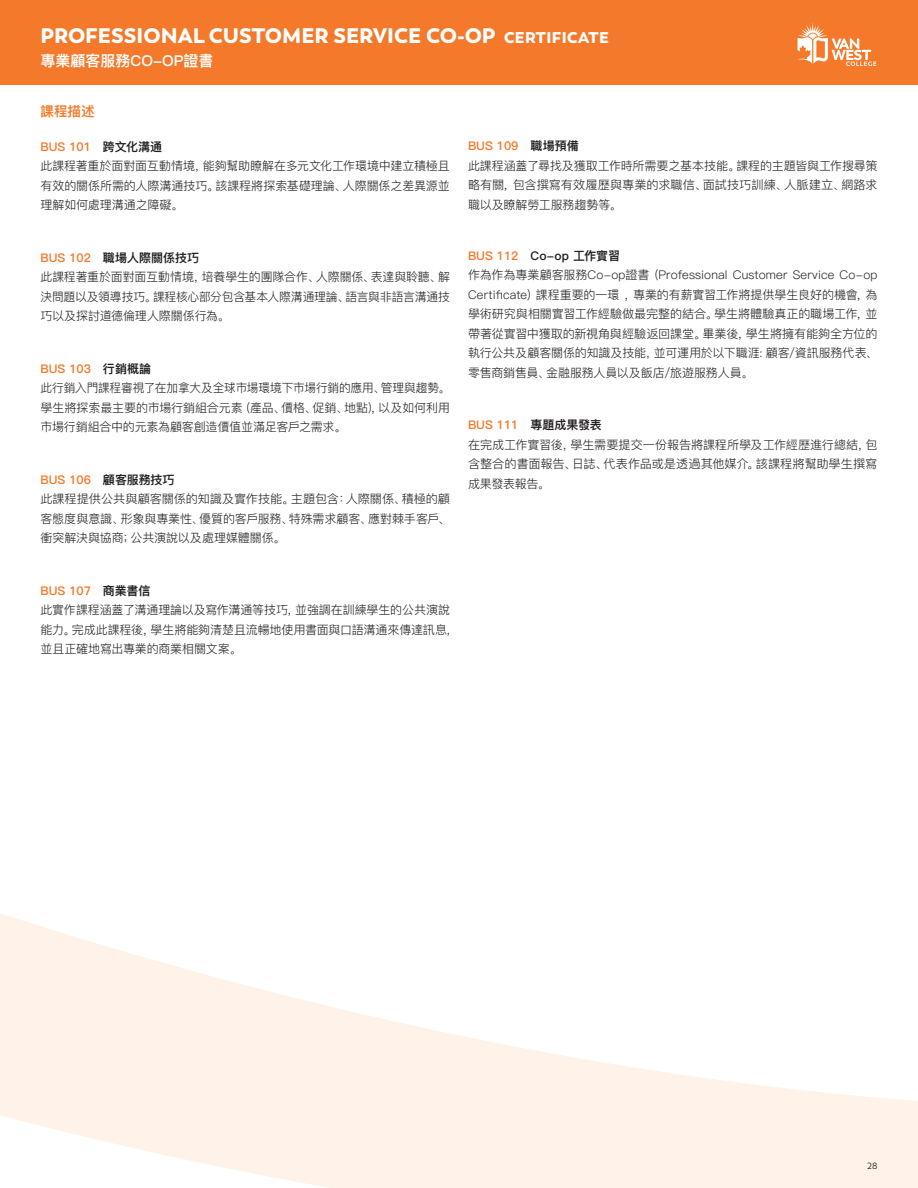
<style>
.page{position:relative;width:918px;height:1188px;background:#fff}
.page>*{position:absolute;margin:0;border:0;box-sizing:border-box;transform-origin:0 0}
.t1{font:900 21px "Boston";color:#fff}
.t2{font:15px "Ping Fang SC Heavy";color:#fff}
.t3{font:13.5px "Ping Fang SC Heavy";color:#f4792a}
.t4{font:12px/19.5px "Ping Fang SC Regular";letter-spacing:-.01em;color:#231f20;text-align:justify}
.t5{font:12px "Ping Fang SC Heavy";color:#f4792a}
.t6{font:12px "Ping Fang SC Heavy";color:#231f20}
.t7{font:9px "Boston";color:#231f20}
.s1{font-weight:700}
.s2{color:#231f20}
.s3{color:#f4792a}
</style>
<div class="page">
<div style="left:0;top:0;width:918px;height:85px;background:#f4792a"></div>
<svg style="left:798px;top:22px;width:78px;height:44px"></svg>
<svg style="left:0;top:913px;width:918px;height:275px;fill:#fef2e9"></svg>
<h1 class="t1" style="left:40px;top:22px;width:570px">PROFESSIONAL CUSTOMER SERVICE CO-OP <span class="s1">certificate</span></h1>
<p class="t2" style="left:40px;top:52px;width:175px">專業顧客服務CO-OP證書</p>
<p class="t3" style="left:40px;top:104px;width:55px">課程描述</p>
<p class="t5" style="left:40px;top:139px;width:123px">BUS 101 <span class="s2">跨文化溝通</span></p>
<p class="t4" style="left:40px;top:156px;width:411px">此課程著重於面對面互動情境，能夠幫助瞭解在多元文化工作環境中建立積極且有效的關係所需的人際溝通技巧。該課程將探索基礎理論、人際關係之差異源並理解如何處理溝通之障礙。</p>
<p class="t6" style="left:40px;top:250px;width:160px"><span class="s3">BUS 102</span> 職場人際關係技巧</p>
<p class="t4" style="left:40px;top:267px;width:411px">此課程著重於面對面互動情境，培養學生的團隊合作、人際關係、表達與聆聽、解決問題以及領導技巧。課程核心部分包含基本人際溝通理論、語言與非語言溝通技巧以及探討道德倫理人際關係行為。</p>
<p class="t5" style="left:40px;top:361px;width:112px">BUS 103 <span class="s2">行銷概論</span></p>
<p class="t4" style="left:40px;top:378px;width:411px">此行銷入門課程審視了在加拿大及全球市場環境下市場行銷的應用、管理與趨勢。學生將探索最主要的市場行銷組合元素 (產品、價格、促銷、地點), 以及如何利用市場行銷組合中的元素為顧客創造價值並滿足客戶之需求。</p>
<p class="t5" style="left:40px;top:472px;width:136px">BUS 106 <span class="s2">顧客服務技巧</span></p>
<p class="t4" style="left:40px;top:489px;width:411px">此課程提供公共與顧客關係的知識及實作技能。主題包含：人際關係、積極的顧客態度與意識、形象與專業性、優質的客戶服務、特殊需求顧客、應對棘手客戶、衝突解決與協商；公共演說以及處理媒體關係。</p>
<p class="t5" style="left:40px;top:583px;width:112px">BUS 107 <span class="s2">商業書信</span></p>
<p class="t4" style="left:40px;top:600px;width:411px">此實作課程涵蓋了溝通理論以及寫作溝通等技巧, 並強調在訓練學生的公共演說能力。完成此課程後，學生將能夠清楚且流暢地使用書面與口語溝通來傳達訊息,並且正確地寫出專業的商業相關文案。</p>
<p class="t5" style="left:468px;top:139px;width:112px">BUS 109 <span class="s2">職場預備</span></p>
<p class="t4" style="left:468px;top:156px;width:411px">此課程涵蓋了尋找及獲取工作時所需要之基本技能。課程的主題皆與工作搜尋策略有關, 包含撰寫有效履歷與專業的求職信、面試技巧訓練、人脈建立、網路求職以及瞭解勞工服務趨勢等。</p>
<p class="t6" style="left:468px;top:248px;width:154px"><span class="s3">BUS 112</span> Co-op 工作實習</p>
<p class="t4" style="left:468px;top:265px;width:411px">作為作為專業顧客服務Co-op證書 (Professional Customer Service Co-op Certificate) 課程重要的一環 , 專業的有薪實習工作將提供學生良好的機會, 為學術研究與相關實習工作經驗做最完整的結合。學生將體驗真正的職場工作, 並帶著從實習中獲取的新視角與經驗返回課堂。畢業後，學生將擁有能夠全方位的執行公共及顧客關係的知識及技能，並可運用於以下職涯: 顧客/資訊服務代表、零售商銷售員、金融服務人員以及飯店/旅遊服務人員。</p>
<p class="t5" style="left:468px;top:418px;width:135px">BUS 111 <span class="s2">專題成果發表</span></p>
<p class="t4" style="left:468px;top:435px;width:411px">在完成工作實習後，學生需要提交一份報告將課程所學及工作經歷進行總結，包含整合的書面報告、日誌、代表作品或是透過其他媒介。該課程將幫助學生撰寫成果發表報告。</p>
<p class="t7" style="left:867px;top:1160px;width:12px">28</p>
</div>
